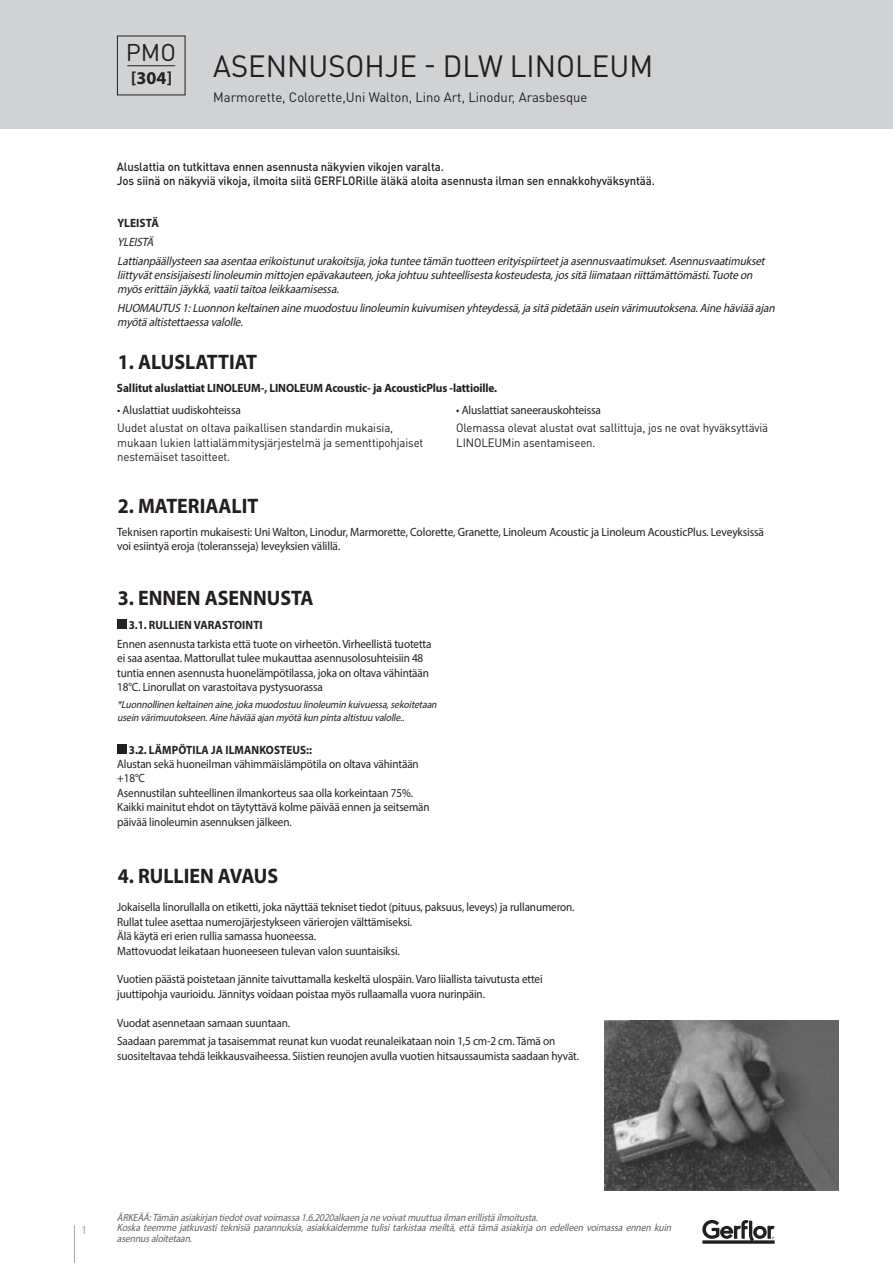
<style>
.page{position:relative;width:893px;height:1263px;background:#fff}
.page>*{position:absolute;margin:0;border:0;box-sizing:border-box;transform-origin:0 0}
.t1{font:30.45px "DIN Pro";color:#231f20;scale:.96 1}
.t2{font:24px "DIN Pro";color:#231f20}
.t3{font:700 21px "Myriad Pro";color:#231f20;scale:.95 1}
.t4{font:700 18px "Myriad Pro";color:#231f20}
.t5{font:13.5px "DIN Pro";color:#231f20}
.t6{font:12px/14.4px "Myriad Pro";letter-spacing:-.01em;color:#231f20;scale:.93 1}
.t7{font:italic 12px/14.4px "Myriad Pro";letter-spacing:-.01em;color:#231f20;scale:.94 1}
.t8{font:12px/14.4px "Myriad Pro";letter-spacing:-.01em;color:#231f20;scale:.95 1}
.t9{font:12px/14.4px "DIN Pro";letter-spacing:-.01em;color:#231f20;scale:.95 1}
.t10{font:500 12px "DIN Pro";letter-spacing:-.01em;color:#231f20;scale:.95 1}
.t11{font:700 12px "Myriad Pro";letter-spacing:-.01em;color:#231f20;scale:.95 1}
.t12{font:700 12px "Myriad Pro";letter-spacing:.01em;color:#231f20;scale:.93 1}
.t13{font:700 12px "Myriad Pro";letter-spacing:.01em;color:#231f20;scale:.95 1}
.t14{font:12px "Myriad Pro";color:#a8a9ad}
.t15{font:italic 10.5px/10.5px "Myriad Pro";letter-spacing:-.01em;color:#636366;scale:.91 1}
.t16{font:italic 10.5px/12.6px "Myriad Pro";color:#231f20;scale:.93 1}
.s1{font-size:17.25px}
</style>
<div class="page">
<div style="left:0;top:0;width:893px;height:129px;background:#d1d2d4"></div>
<hr style="left:127px;top:65px;width:48px;height:1px;background:#231f20">
<div style="left:117px;top:620px;width:10px;height:9px;background:#231f20"></div>
<div style="left:117px;top:744px;width:10px;height:10px;background:#231f20"></div>
<img style="left:605px;top:1020px;width:234px;height:171px">
<svg style="left:702px;top:1220px;width:73px;height:24px"></svg>
<hr style="left:74px;top:1225px;width:1px;height:38px;background:#a8a9ad">
<p class="t2" style="left:126px;top:36px;width:52px">PMO</p>
<p class="t4" style="left:131px;top:66px;width:42px"><span class="s1">[</span>304<span class="s1">]</span></p>
<p class="t1" style="left:213px;top:46px;width:460px">ASENNUSOHJE - DLW LINOLEUM</p>
<p class="t5" style="left:213px;top:88px;width:376px">Marmorette, Colorette,Uni Walton, Lino Art, Linodur, Arasbesque</p>
<p class="t10" style="left:117px;top:158px;width:346px">Aluslattia on tutkittava ennen asennusta näkyvien vikojen varalta.</p>
<p class="t10" style="left:117px;top:173px;width:568px">Jos siinä on näkyviä vikoja, ilmoita siitä GERFLORille äläkä aloita asennusta ilman sen ennakkohyväksyntää.</p>
<p class="t13" style="left:117px;top:215px;width:45px">YLEISTÄ</p>
<p class="t7" style="left:117px;top:235px;width:43px">YLEISTÄ</p>
<p class="t7" style="left:117px;top:253px;width:693px">Lattianpäällysteen saaasentaaerikoistunuturakoitsija,jokatunteetämän tuotteen erityispiirteetjaasennusvaatimukset.Asennusvaatimukset liittyvätensisijaisestilinoleumin mittojen epävakauteen,jokajohtuu suhteellisestakosteudesta,jossitäliimataan riittämättömästi.Tuoteon myöserittäin jäykkä,vaatiitaitoaleikkaamisessa.</p>
<p class="t7" style="left:117px;top:301px;width:704px">HUOMAUTUS1:Luonnon keltainen ainemuodostuu linoleumin kuivumisen yhteydessä,jasitäpidetään usein värimuutoksena.Ainehäviääajan myötäaltistettaessavalolle.</p>
<p class="t3" style="left:118px;top:348px;width:148px">1. ALUSLATTIAT</p>
<p class="t11" style="left:117px;top:380px;width:402px">Sallitut aluslattiat LINOLEUM-, LINOLEUM Acoustic- ja AcousticPlus -lattioille.</p>
<p class="t8" style="left:117px;top:402px;width:132px">• Aluslattiat uudiskohteissa</p>
<p class="t9" style="left:117px;top:420px;width:324px">Uudet alustat on oltava paikallisen standardin mukaisia, mukaan lukien lattialämmitysjärjestelmä ja sementtipohjaiset nestemäiset tasoitteet.</p>
<p class="t3" style="left:118px;top:492px;width:150px">2. MATERIAALIT</p>
<p class="t8" style="left:456px;top:402px;width:154px">• Aluslattiat saneerauskohteissa</p>
<p class="t9" style="left:456px;top:420px;width:330px">Olemassa olevat alustat ovat sallittuja, jos ne ovat hyväksyttäviä<br>LINOLEUMin asentamiseen.</p>
<p class="t8" style="left:117px;top:524px;width:682px">Teknisen raportin mukaisesti: Uni Walton, Linodur, Marmorette, Colorette, Granette, Linoleum Acoustic ja Linoleum AcousticPlus. Leveyksissä voi esiintyä eroja (toleransseja) leveyksien välillä.</p>
<p class="t3" style="left:118px;top:585px;width:208px">3. ENNEN ASENNUSTA</p>
<p class="t12" style="left:129px;top:617px;width:145px">3.1. RULLIEN VARASTOINTI</p>
<p class="t6" style="left:117px;top:636px;width:339px">Ennen asennusta tarkista että tuote on virheetön. Virheellistä tuotetta ei saa asentaa. Mattorullat tulee mukauttaa asennusolosuhteisiin 48 tuntia ennen asennusta huonelämpötilassa, joka on oltava vähintään 18°C. Linorullat on varastoitava pystysuorassa</p>
<p class="t16" style="left:117px;top:698px;width:348px">*Luonnollinen keltainen aine,jokamuodostuu linoleumin kuivuessa,sekoitetaan usein värimuutokseen.Ainehäviääajan myötäkun pintaaltistuu valolle..</p>
<p class="t12" style="left:129px;top:742px;width:198px">3.2. LÄMPÖTILA JA ILMANKOSTEUS::</p>
<p class="t6" style="left:117px;top:757px;width:326px">Alustan sekä huoneilman vähimmäislämpötila on oltava vähintään +18°C</p>
<p class="t6" style="left:117px;top:785px;width:338px">Asennustilan suhteellinen ilmankorteus saa olla korkeintaan 75%.<br>Kaikki mainitut ehdot on täytyttävä kolme päivää ennen ja seitsemän päivää linoleumin asennuksen jälkeen.</p>
<p class="t3" style="left:118px;top:862px;width:170px">4. RULLIEN AVAUS</p>
<p class="t6" style="left:117px;top:900px;width:493px">Jokaisella linorullalla on etiketti, joka näyttää tekniset tiedot (pituus, paksuus, leveys) ja rullanumeron.</p>
<p class="t6" style="left:117px;top:914px;width:319px">Rullat tulee asettaa numerojärjestykseen värierojen välttämiseksi.</p>
<p class="t6" style="left:117px;top:929px;width:215px">Älä käytä eri erien rullia samassa huoneessa.</p>
<p class="t6" style="left:117px;top:943px;width:305px">Mattovuodat leikataan huoneeseen tulevan valon suuntaisiksi.</p>
<p class="t6" style="left:117px;top:972px;width:459px">Vuotien päästä poistetaan jännite taivuttamalla keskeltä ulospäin. Varo liiallista taivutusta ettei juuttipohja vaurioidu. Jännitys voidaan poistaa myös rullaamalla vuora nurinpäin.</p>
<p class="t6" style="left:117px;top:1015px;width:187px">Vuodat asennetaan samaan suuntaan.</p>
<p class="t6" style="left:117px;top:1034px;width:498px">Saadaan paremmat ja tasaisemmat reunat kun vuodat reunaleikataan noin 1,5 cm-2 cm. Tämä on suositeltavaa tehdä leikkausvaiheessa. Siistien reunojen avulla vuotien hitsaussaumista saadaan hyvät.</p>
<p class="t14" style="left:81px;top:1223px;width:8px">1</p>
<p class="t15" style="left:117px;top:1212px;width:467px">ÄRKEÄÄ:Tämän asiakirjan tiedotovatvoimassa1.6.2020alkaen janevoivatmuuttuailman erillistäilmoitusta.</p>
<p class="t15" style="left:117px;top:1222px;width:613px">Koska teemme jatkuvasti teknisiä parannuksia, asiakkaidemme tulisi tarkistaa meiltä, että tämä asiakirja on edelleen voimassa ennen kuin asennusaloitetaan.</p>
</div>
